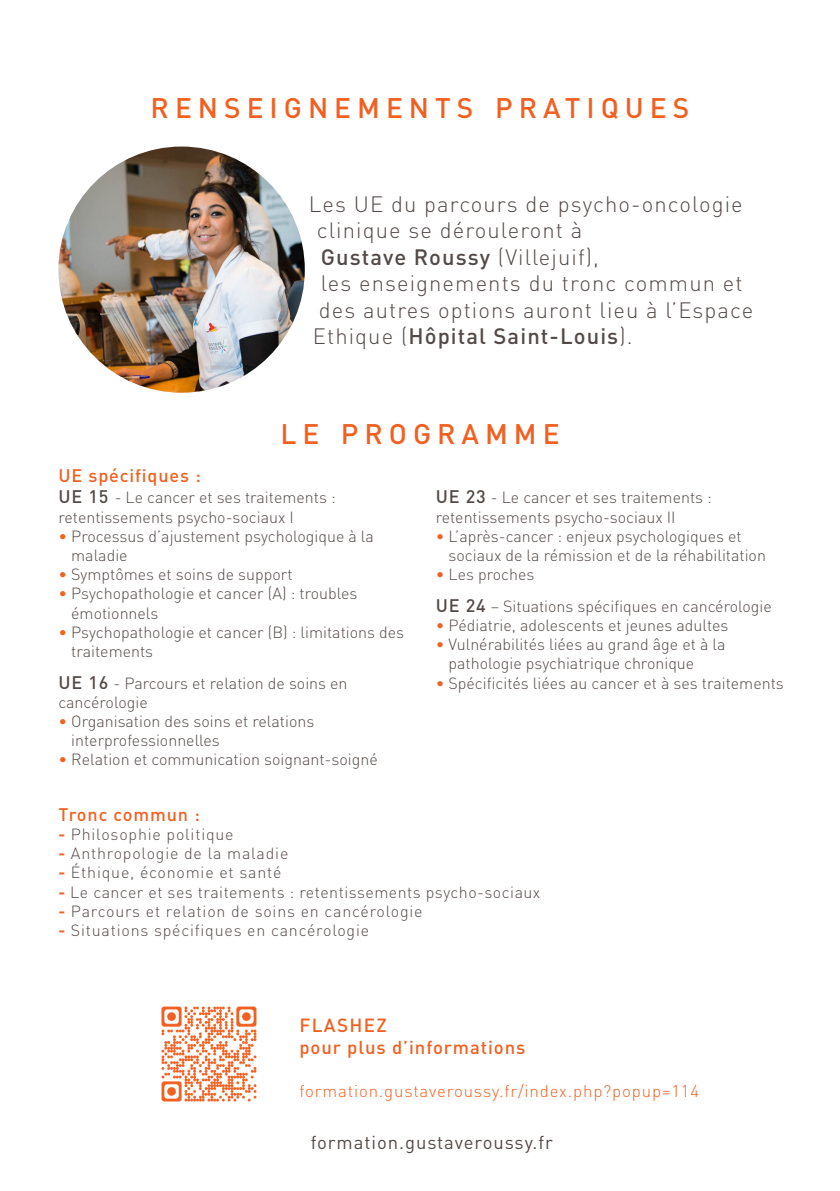
<style>
.page{position:relative;width:840px;height:1191px;background:#fff}
.page>*{position:absolute;margin:0;border:0;box-sizing:border-box;transform-origin:0 0}
.t1{font:500 28px "DIN Pro";letter-spacing:.215em;color:#f26021}
.t2{font:300 22px/26.4px "DIN Pro";letter-spacing:.05em;color:#534a47}
.t3{font:500 22px "DIN Pro";letter-spacing:.05em;color:#534a47}
.t4{font:500 18.8px "DIN Pro";letter-spacing:.07em;color:#f26021}
.t5{font:18.4px "DIN Pro";letter-spacing:.05em;color:#534a47}
.t6{font:500 18.4px "DIN Pro";letter-spacing:.05em;color:#f26021}
.t7{font:500 18px "DIN Pro";letter-spacing:.05em;color:#f26021}
.t8{font:300 16.8px "DIN Pro";letter-spacing:.05em;color:#f26021}
.t9{font:300 16px/19.2px "DIN Pro";color:#534a47}
.t10{font:300 16px "DIN Pro";letter-spacing:.05em;color:#534a47}
.t11{font:300 16px "DIN Pro";letter-spacing:.03em;color:#534a47}
.s1{font-weight:300}
.s2{font-weight:500}
.s3{font-weight:500;font-size:18px}
.s4{color:#f26021}
.s5{font-weight:700;color:#f26021}
</style>
<div class="page">
<img style="left:58px;top:146px;width:246px;height:247px;border-radius:123px">
<img style="left:161px;top:1006px;width:96px;height:96px">
<p class="t1" style="left:150px;top:89px;width:540px">RENSEIGNEMENTS PRATIQUES</p>
<p class="t2" style="left:317px;top:190px;width:427px;text-indent:-8px">Les UE du parcours de psycho-oncologie clinique se dérouleront à</p>
<p class="t3" style="left:321px;top:242px;width:279px">Gustave Roussy <span class="s1">(Villejuif),</span></p>
<p class="t2" style="left:313px;top:269px;width:441px;text-indent:8px">les enseignements du tronc commun et des autres options auront lieu à l’Espace<br>Ethique (<span class="s2">Hôpital Saint-Louis</span>).</p>
<p class="t7" style="left:58px;top:463px;width:144px">UE spécifiques :</p>
<p class="t1" style="left:280px;top:414px;width:281px">LE PROGRAMME</p>
<p class="t9" style="left:58px;top:487px;width:278px"><span class="s3">UE 15</span> - Le cancer et ses traitements : retentissements psycho-sociaux I</p>
<p class="t9" style="left:71px;top:526px;width:304px;text-indent:-13px"><span class="s4">•</span> Processus d’ajustement psychologique à la maladie</p>
<p class="t9" style="left:58px;top:564px;width:235px"><span class="s4">•</span> Symptômes et soins de support</p>
<p class="t9" style="left:71px;top:583px;width:287px;text-indent:-13px"><span class="s4">•</span> Psychopathologie et cancer (A) : troubles émotionnels</p>
<p class="t9" style="left:71px;top:622px;width:334px;text-indent:-13px"><span class="s4">•</span> Psychopathologie et cancer (B) : limitations des traitements</p>
<p class="t9" style="left:58px;top:672px;width:290px"><span class="s3">UE 16</span> - Parcours et relation de soins en cancérologie</p>
<p class="t9" style="left:71px;top:711px;width:244px;text-indent:-13px"><span class="s4">•</span> Organisation des soins et relations interprofessionnelles</p>
<p class="t9" style="left:58px;top:749px;width:320px"><span class="s4">•</span> Relation et communication soignant-soigné</p>
<p class="t9" style="left:435px;top:487px;width:277px"><span class="s3">UE 23</span> - Le cancer et ses traitements : retentissements psycho-sociaux II</p>
<p class="t9" style="left:448px;top:526px;width:319px;text-indent:-13px"><span class="s4">•</span> L’après-cancer : enjeux psychologiques et sociaux de la rémission et de la réhabilitation</p>
<p class="t9" style="left:435px;top:564px;width:100px"><span class="s4">•</span> Les proches</p>
<p class="t9" style="left:435px;top:596px;width:337px"><span class="s3">UE 24</span> – Situations spécifiques en cancérologie</p>
<p class="t9" style="left:435px;top:615px;width:294px"><span class="s4">•</span> Pédiatrie, adolescents et jeunes adultes</p>
<p class="t9" style="left:448px;top:634px;width:278px;text-indent:-13px"><span class="s4">•</span> Vulnérabilités liées au grand âge et à la pathologie psychiatrique chronique</p>
<p class="t9" style="left:435px;top:672px;width:349px"><span class="s4">•</span> Spécificités liées au cancer et à ses traitements</p>
<p class="t7" style="left:58px;top:802px;width:143px">Tronc commun :</p>
<p class="t10" style="left:58px;top:823px;width:177px"><span class="s5">-</span> Philosophie politique</p>
<p class="t10" style="left:58px;top:842px;width:231px"><span class="s5">-</span> Anthropologie de la maladie</p>
<p class="t10" style="left:58px;top:861px;width:224px"><span class="s5">-</span> Éthique, économie et santé</p>
<p class="t11" style="left:58px;top:881px;width:483px"><span class="s5">-</span> Le cancer et ses traitements : retentissements psycho-sociaux</p>
<p class="t10" style="left:58px;top:900px;width:365px"><span class="s5">-</span> Parcours et relation de soins en cancérologie</p>
<p class="t10" style="left:58px;top:919px;width:312px"><span class="s5">-</span> Situations spécifiques en cancérologie</p>
<p class="t4" style="left:299px;top:1012px;width:89px">FLASHEZ</p>
<p class="t6" style="left:299px;top:1035px;width:227px">pour plus d’informations</p>
<p class="t8" style="left:299px;top:1079px;width:401px">formation.gustaveroussy.fr/index.php?popup=114</p>
<p class="t5" style="left:310px;top:1129px;width:243px">formation.gustaveroussy.fr</p>
</div>
